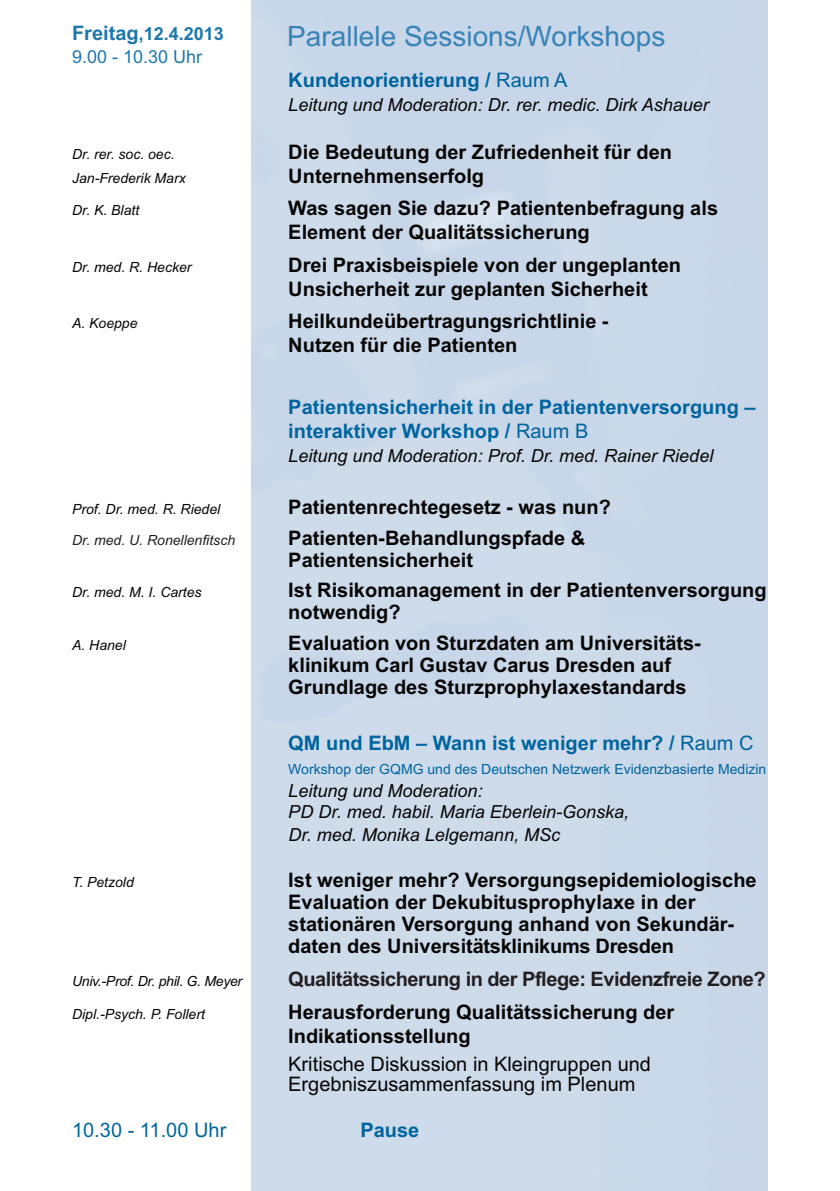
<style>
.page{position:relative;width:840px;height:1191px;background:#fff}
.page>*{position:absolute;margin:0;border:0;box-sizing:border-box;transform-origin:0 0}
.t1{font:28px "Arial";color:#3883b5}
.t2{font:700 20px/22px "Arial";color:#070504}
.t3{font:700 20px/24px "Arial";color:#00649e}
.t4{font:20px/20px "Arial";color:#070504}
.t5{font:700 20px "Arial";letter-spacing:-.025em;color:#231f20}
.t6{font:20px "Arial";color:#00649e}
.t7{font:italic 18px/22.4px "Arial";color:#070504}
.t8{font:18px/22.6px "Arial";color:#1f77ac}
.t9{font:italic 14px "Arial";color:#070504}
.t10{font:14px "Arial";color:#00649e}
.t11{font:italic 14px "Arial";letter-spacing:-.02em;color:#070504}
.t12{font:italic 14px "Arial";color:#231f20}
.s1{font-weight:700;font-size:20px}
.s2{font-weight:700}
.s3{font-weight:400}
</style>
<div class="page">
<p class="t8" style="left:72px;top:22px;width:153px"><span class="s1">Freitag</span><span class="s2">,12.4.2013<br></span>9.00 - 10.30 Uhr</p>
<h1 class="t1" style="left:287px;top:20px;width:379px">Parallele Sessions/Workshops</h1>
<p class="t3" style="left:288px;top:68px;width:280px">Kundenorientierung / <span class="s3">Raum A</span></p>
<p class="t7" style="left:288px;top:93px;width:422px">Leitung und Moderation: Dr. rer. medic. Dirk Ashauer</p>
<p class="t9" style="left:72px;top:146px;width:104px">Dr. rer. soc. oec.</p>
<p class="t2" style="left:288px;top:141px;width:385px">Die Bedeutung der Zufriedenheit für den</p>
<p class="t9" style="left:72px;top:170px;width:115px">Jan-Frederik Marx</p>
<p class="t2" style="left:288px;top:165px;width:197px">Unternehmenserfolg</p>
<p class="t9" style="left:72px;top:202px;width:69px">Dr. K. Blatt</p>
<p class="t2" style="left:288px;top:196px;width:431px;line-height:24px">Was sagen Sie dazu? Patientenbefragung als<br>Element der Qualitätssicherung</p>
<p class="t9" style="left:72px;top:259px;width:121px">Dr. med. R. Hecker</p>
<p class="t2" style="left:288px;top:253px;width:394px;line-height:24px">Drei Praxisbeispiele von der ungeplanten<br>Unsicherheit zur geplanten Sicherheit</p>
<p class="t9" style="left:72px;top:315px;width:67px">A. Koeppe</p>
<p class="t2" style="left:288px;top:309px;width:322px;line-height:24px">Heilkundeübertragungsrichtlinie -<br>Nutzen für die Patienten</p>
<p class="t3" style="left:288px;top:395px;width:468px">Patientensicherheit in der Patientenversorgung – interaktiver Workshop / <span class="s3">Raum B</span></p>
<p class="t7" style="left:288px;top:445px;width:426px">Leitung und Moderation: Prof. Dr. med. Rainer Riedel</p>
<p class="t9" style="left:72px;top:501px;width:150px">Prof. Dr. med. R. Riedel</p>
<p class="t2" style="left:288px;top:496px;width:324px">Patientenrechtegesetz - was nun?</p>
<p class="t12" style="left:72px;top:531px;width:164px">Dr. med. U. Ronellenfitsch</p>
<p class="t2" style="left:288px;top:527px;width:298px">Patienten-Behandlungspfade &amp;<br>Patientensicherheit</p>
<p class="t9" style="left:72px;top:584px;width:131px">Dr. med. M. I. Cartes</p>
<p class="t2" style="left:288px;top:579px;width:479px">Ist Risikomanagement in der Patientenversorgung notwendig?</p>
<p class="t9" style="left:72px;top:636px;width:55px">A. Hanel</p>
<p class="t2" style="left:288px;top:632px;width:414px">Evaluation von Sturzdaten am Universitäts&shy;klinikum Carl Gustav Carus Dresden auf<br>Grundlage des Sturzprophylaxestandards</p>
<p class="t3" style="left:288px;top:731px;width:466px">QM und EbM – Wann ist weniger mehr? / <span class="s3">Raum C</span></p>
<p class="t10" style="left:288px;top:761px;width:479px">Workshop der GQMG und des Deutschen Netzwerk Evidenzbasierte Medizin</p>
<p class="t7" style="left:288px;top:779px;width:342px">Leitung und Moderation:<br>PD Dr. med. habil. Maria Eberlein-Gonska,<br>Dr. med. Monika Lelgemann, MSc</p>
<p class="t9" style="left:72px;top:874px;width:63px">T. Petzold</p>
<p class="t2" style="left:288px;top:869px;width:469px">Ist weniger mehr? Versorgungsepidemiologische Evaluation der Dekubitusprophylaxe in der stationären Versorgung anhand von Sekundär&shy;daten des Universitätsklinikums Dresden</p>
<p class="t11" style="left:72px;top:973px;width:172px">Univ.-Prof. Dr. phil. G. Meyer</p>
<p class="t5" style="left:288px;top:967px;width:478px">Qualitätssicherung in der Pflege: Evidenzfreie Zone?</p>
<p class="t9" style="left:72px;top:1005px;width:134px">Dipl.-Psych. P. Follert</p>
<p class="t2" style="left:288px;top:999px;width:387px;line-height:24px">Herausforderung Qualitätssicherung der<br>Indikationsstellung</p>
<p class="t4" style="left:288px;top:1054px;width:364px">Kritische Diskussion in Kleingruppen und<br>Ergebniszusammenfassung im Plenum</p>
<p class="t6" style="left:72px;top:1118px;width:156px">10.30 - 11.00 Uhr</p>
<p class="t3" style="left:360px;top:1117px;width:60px">Pause</p>
</div>
